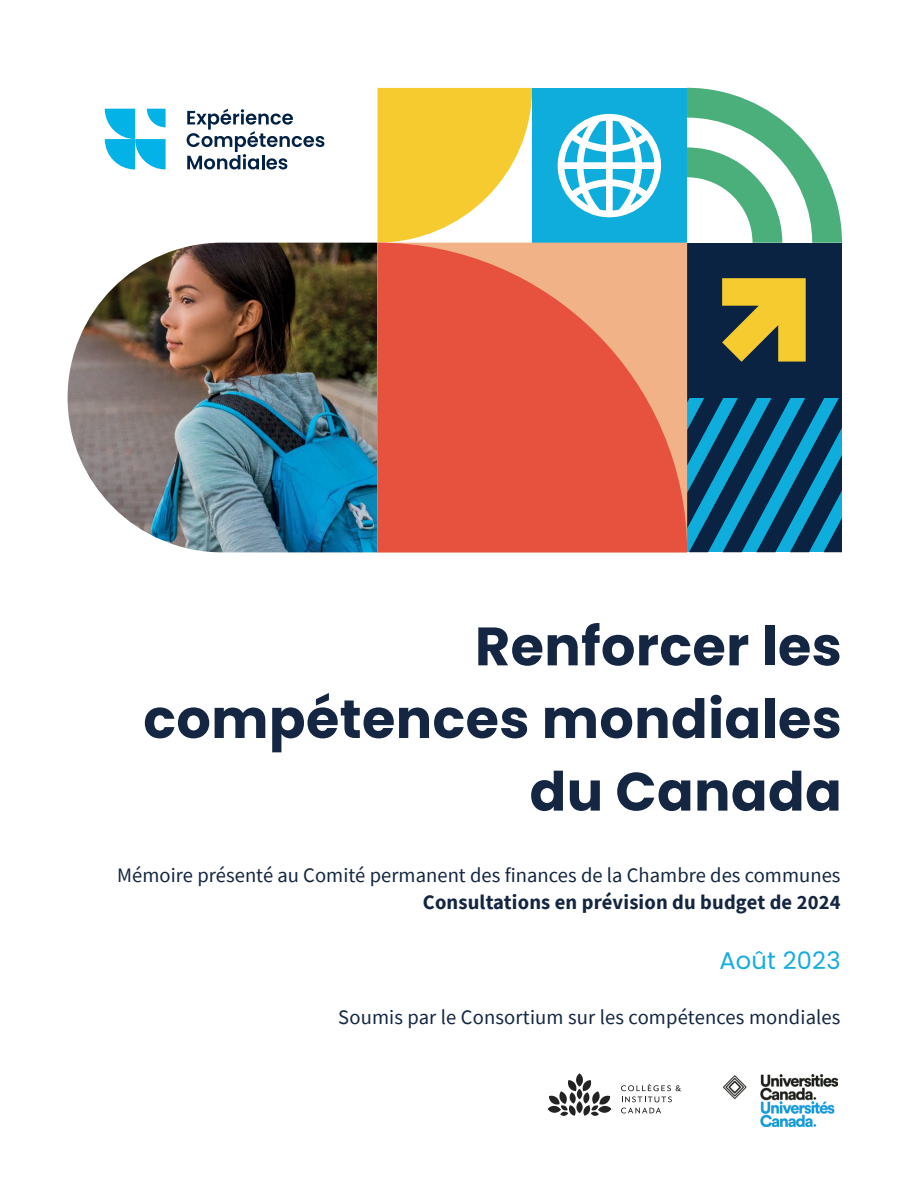
<style>
.page{position:relative;width:918px;height:1188px;background:#fff}
.page>*{position:absolute;margin:0;border:0;box-sizing:border-box;transform-origin:0 0}
.t1{font:700 54px/72.6px "Poppins";letter-spacing:.01em;color:#142642;text-align:right}
.t2{font:24.15px "Poppins";letter-spacing:.01em;color:#17ace0}
.t3{font:20.55px "Source Sans Pro";letter-spacing:.005em;color:#142642}
.t4{font:700 20.55px "Source Sans Pro";letter-spacing:.01em;color:#142642}
</style>
<div class="page">
<svg style="left:377px;top:88px;width:155px;height:155px"></svg>
<svg style="left:687px;top:398px;width:155px;height:154px;background:#0d5f84"></svg>
<svg style="left:687px;top:88px;width:155px;height:155px"></svg>
<div style="left:687px;top:243px;width:155px;height:155px;background:#0a2342"></div>
<svg style="left:722px;top:278px;width:84px;height:84px"></svg>
<img style="left:68px;top:243px;width:309px;height:309px">
<div style="left:532px;top:88px;width:155px;height:155px;background:#0faddb"></div>
<svg style="left:558px;top:114px;width:103px;height:103px"></svg>
<svg style="left:377px;top:243px;width:310px;height:309px;background:#e9664d"></svg>
<img style="left:723px;top:1074px;width:115px;height:52px">
<svg style="left:576px;top:1073px;width:7px;height:14px"></svg>
<svg style="left:549px;top:1080px;width:61px;height:36px"></svg>
<svg style="left:621px;top:1084px;width:60px;height:18px"></svg>
<svg style="left:621px;top:1108px;width:40px;height:5px"></svg>
<svg style="left:105px;top:109px;width:61px;height:60px"></svg>
<svg style="left:187px;top:109px;width:137px;height:60px"></svg>
<h1 class="t1" style="left:143px;top:610px;width:700px">Renforcer les compétences mondiales du Canada</h1>
<p class="t3" style="left:117px;top:862px;width:725px">Mémoire présenté au Comité permanent des finances de la Chambre des communes</p>
<p class="t4" style="left:423px;top:889px;width:419px">Consultations en prévision du budget de 2024</p>
<p class="t2" style="left:719px;top:947px;width:123px">Août 2023</p>
<p class="t3" style="left:338px;top:1004px;width:504px">Soumis par le Consortium sur les compétences mondiales</p>
</div>
